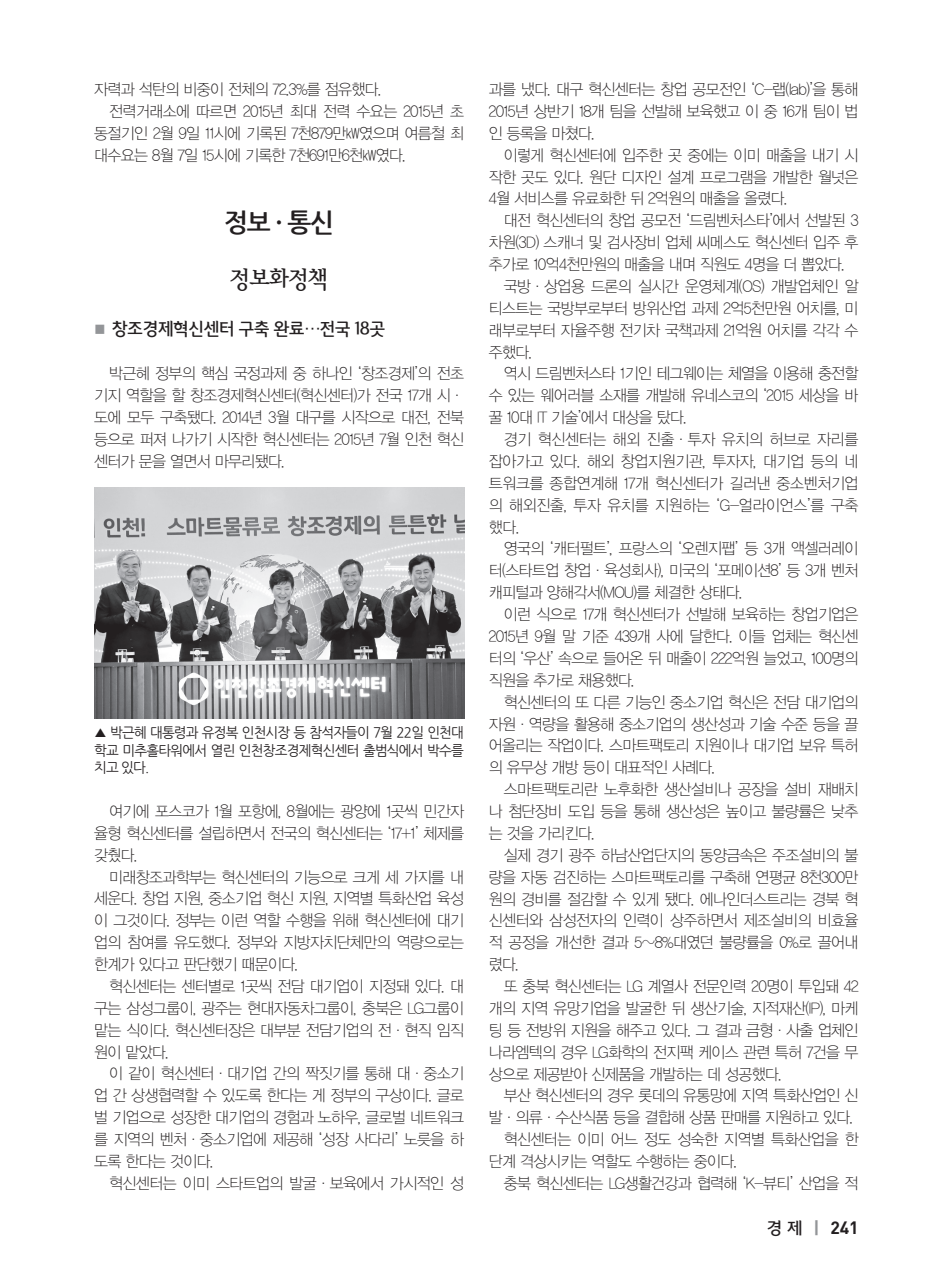
<style>
.page{position:relative;width:933px;height:1275px;background:#fff}
.page>*{position:absolute;margin:0;border:0;box-sizing:border-box;transform-origin:0 0}
.t1{font:700 26.25px "Nanum Gothic";color:#231f20}
.t2{font:23.62px "YDVY Mj O24";letter-spacing:-.04em;color:#231f20;scale:.96 1}
.t3{font:500 17.5px "Auction Gothic";letter-spacing:-.04em;color:#231f20;scale:.96 1}
.t4{font:17.5px "Dinbol";color:#231f20}
.t5{font:15.75px/21.9px "YDVYGO11";letter-spacing:-.04em;color:#231f20;text-align:justify;scale:.96 1}
.t6{font:15.75px "YDVYGO11";letter-spacing:-.02em;color:#231f20;scale:.96 1}
.t7{font:14px/17.5px "Nanum Gothic OTF";letter-spacing:-.06em;color:#231f20;text-align:justify}
.s1{font-weight:700;font-size:12.25px;color:#939598}
.s2{font-family:"Auction Gothic";font-weight:500;font-size:16.62px}
.s3{font-family:"YDVYGO14";font-size:21px;color:#939598}
</style>
<div class="page">
<img style="left:94px;top:488px;width:370px;height:231px">
<p class="t5" style="left:94px;top:77px;width:301px">자력과 석탄의 비중이 전체의 72.3%를 점유했다.</p>
<p class="t5" style="left:109px;top:99px;width:371px">전력거래소에 따르면 2015년 최대 전력 수요는 2015년 초</p>
<p class="t5" style="left:94px;top:121px;width:386px">동절기인 2월 9일 11시에 기록된 7천879만㎾였으며 여름철 최</p>
<p class="t5" style="left:94px;top:143px;width:326px">대수요는 8월 7일 15시에 기록한 7천691만6천㎾였다.</p>
<h1 class="t1" style="left:224px;top:209px;width:111px">정보 · 통신</h1>
<h2 class="t2" style="left:230px;top:263px;width:104px">정보화정책</h2>
<p class="t3" style="left:94px;top:320px;width:305px"><span class="s1">■</span> 창조경제혁신센터 구축 완료…전국 18곳</p>
<p class="t5" style="left:94px;top:362px;width:386px;text-indent:15px">박근혜 정부의 핵심 국정과제 중 하나인 ‘창조경제’의 전초 기지 역할을 할 창조경제혁신센터(혁신센터)가 전국 17개 시· 도에 모두 구축됐다. 2014년 3월 대구를 시작으로 대전, 전북 등으로 퍼져 나가기 시작한 혁신센터는 2015년 7월 인천 혁신 센터가 문을 열면서 마무리됐다.</p>
<p class="t7" style="left:94px;top:724px;width:371px">▲ 박근혜 대통령과 유정복 인천시장 등 참석자들이 7월 22일 인천대 학교 미추홀타워에서 열린 인천창조경제혁신센터 출범식에서 박수를 치고 있다.</p>
<p class="t5" style="left:94px;top:799px;width:386px;text-indent:15px">여기에 포스코가 1월 포항에, 8월에는 광양에 1곳씩 민간자 율형 혁신센터를 설립하면서 전국의 혁신센터는 ‘17+1’ 체제를 갖췄다.</p>
<p class="t5" style="left:94px;top:865px;width:386px;text-indent:15px">미래창조과학부는 혁신센터의 기능으로 크게 세 가지를 내 세운다. 창업 지원, 중소기업 혁신 지원, 지역별 특화산업 육성 이 그것이다. 정부는 이런 역할 수행을 위해 혁신센터에 대기 업의 참여를 유도했다. 정부와 지방자치단체만의 역량으로는 한계가 있다고 판단했기 때문이다.</p>
<p class="t5" style="left:94px;top:974px;width:386px;text-indent:15px">혁신센터는 센터별로 1곳씩 전담 대기업이 지정돼 있다. 대 구는 삼성그룹이, 광주는 현대자동차그룹이, 충북은 LG그룹이 맡는 식이다. 혁신센터장은 대부분 전담기업의 전·현직 임직 원이 맡았다.</p>
<p class="t5" style="left:94px;top:1062px;width:386px;text-indent:15px">이 같이 혁신센터·대기업 간의 짝짓기를 통해 대·중소기 업 간 상생협력할 수 있도록 한다는 게 정부의 구상이다. 글로 벌 기업으로 성장한 대기업의 경험과 노하우, 글로벌 네트워크 를 지역의 벤처·중소기업에 제공해 ‘성장 사다리’ 노릇을 하 도록 한다는 것이다.</p>
<p class="t5" style="left:109px;top:1171px;width:371px">혁신센터는 이미 스타트업의 발굴·보육에서 가시적인 성</p>
<p class="t5" style="left:489px;top:78px;width:386px">과를 냈다. 대구 혁신센터는 창업 공모전인 ‘C-랩(lab)’을 통해 2015년 상반기 18개 팀을 선발해 보육했고 이 중 16개 팀이 법 인 등록을 마쳤다.</p>
<p class="t5" style="left:489px;top:143px;width:386px;text-indent:15px">이렇게 혁신센터에 입주한 곳 중에는 이미 매출을 내기 시 작한 곳도 있다. 원단 디자인 설계 프로그램을 개발한 월넛은 4월 서비스를 유료화한 뒤 2억원의 매출을 올렸다.</p>
<p class="t5" style="left:503px;top:209px;width:371px">대전 혁신센터의 창업 공모전 ‘드림벤처스타’에서 선발된 3</p>
<p class="t5" style="left:489px;top:231px;width:386px">차원(3D) 스캐너 및 검사장비 업체 씨메스도 혁신센터 입주 후</p>
<p class="t5" style="left:489px;top:253px;width:372px">추가로 10억4천만원의 매출을 내며 직원도 4명을 더 뽑았다.</p>
<p class="t5" style="left:503px;top:274px;width:371px">국방·상업용 드론의 실시간 운영체계(OS) 개발업체인 알</p>
<p class="t5" style="left:489px;top:296px;width:386px">티스트는 국방부로부터 방위산업 과제 2억5천만원 어치를, 미</p>
<p class="t5" style="left:489px;top:318px;width:386px">래부로부터 자율주행 전기차 국책과제 21억원 어치를 각각 수</p>
<p class="t5" style="left:489px;top:340px;width:47px">주했다.</p>
<p class="t5" style="left:503px;top:362px;width:371px">역시 드림벤처스타 1기인 테그웨이는 체열을 이용해 충전할</p>
<p class="t5" style="left:489px;top:384px;width:386px">수 있는 웨어러블 소재를 개발해 유네스코의 ‘2015 세상을 바</p>
<p class="t5" style="left:489px;top:406px;width:208px">꿀 10대 IT 기술’에서 대상을 탔다.</p>
<p class="t6" style="left:503px;top:429px;width:371px">경기 혁신센터는 해외 진출·투자 유치의 허브로 자리를</p>
<p class="t6" style="left:489px;top:451px;width:386px">잡아가고 있다. 해외 창업지원기관, 투자자, 대기업 등의 네</p>
<p class="t6" style="left:489px;top:473px;width:386px">트워크를 종합연계해 17개 혁신센터가 길러낸 중소벤처기업</p>
<p class="t6" style="left:489px;top:495px;width:386px">의 해외진출, 투자 유치를 지원하는 ‘G-얼라이언스’를 구축</p>
<p class="t5" style="left:489px;top:515px;width:33px">했다.</p>
<p class="t5" style="left:503px;top:537px;width:371px">영국의 ‘캐터펄트’, 프랑스의 ‘오렌지팹’ 등 3개 액셀러레이</p>
<p class="t5" style="left:489px;top:559px;width:386px">터(스타트업 창업·육성회사), 미국의 ‘포메이션8’ 등 3개 벤처</p>
<p class="t5" style="left:489px;top:581px;width:266px">캐피털과 양해각서(MOU)를 체결한 상태다.</p>
<p class="t5" style="left:503px;top:603px;width:371px">이런 식으로 17개 혁신센터가 선발해 보육하는 창업기업은</p>
<p class="t5" style="left:489px;top:624px;width:386px">2015년 9월 말 기준 439개 사에 달한다. 이들 업체는 혁신센</p>
<p class="t5" style="left:489px;top:646px;width:386px">터의 ‘우산’ 속으로 들어온 뒤 매출이 222억원 늘었고, 100명의</p>
<p class="t5" style="left:489px;top:668px;width:153px">직원을 추가로 채용했다.</p>
<p class="t5" style="left:503px;top:690px;width:371px">혁신센터의 또 다른 기능인 중소기업 혁신은 전담 대기업의</p>
<p class="t5" style="left:489px;top:712px;width:386px">자원·역량을 활용해 중소기업의 생산성과 기술 수준 등을 끌</p>
<p class="t5" style="left:489px;top:734px;width:386px">어올리는 작업이다. 스마트팩토리 지원이나 대기업 보유 특허</p>
<p class="t5" style="left:489px;top:756px;width:237px">의 유무상 개방 등이 대표적인 사례다.</p>
<p class="t5" style="left:503px;top:778px;width:371px">스마트팩토리란 노후화한 생산설비나 공장을 설비 재배치</p>
<p class="t5" style="left:489px;top:799px;width:386px">나 첨단장비 도입 등을 통해 생산성은 높이고 불량률은 낮추</p>
<p class="t5" style="left:489px;top:821px;width:112px">는 것을 가리킨다.</p>
<p class="t5" style="left:503px;top:843px;width:371px">실제 경기 광주 하남산업단지의 동양금속은 주조설비의 불</p>
<p class="t5" style="left:489px;top:865px;width:386px">량을 자동 검진하는 스마트팩토리를 구축해 연평균 8천300만</p>
<p class="t5" style="left:489px;top:887px;width:386px">원의 경비를 절감할 수 있게 됐다. 에나인더스트리는 경북 혁</p>
<p class="t5" style="left:489px;top:909px;width:386px">신센터와 삼성전자의 인력이 상주하면서 제조설비의 비효율</p>
<p class="t5" style="left:489px;top:931px;width:386px">적 공정을 개선한 결과 5~8%대였던 불량률을 0%로 끌어내</p>
<p class="t5" style="left:489px;top:953px;width:33px">렸다.</p>
<p class="t5" style="left:503px;top:974px;width:371px">또 충북 혁신센터는 LG 계열사 전문인력 20명이 투입돼 42</p>
<p class="t5" style="left:489px;top:996px;width:386px">개의 지역 유망기업을 발굴한 뒤 생산기술, 지적재산(IP), 마케</p>
<p class="t5" style="left:489px;top:1018px;width:386px">팅 등 전방위 지원을 해주고 있다. 그 결과 금형·사출 업체인</p>
<p class="t5" style="left:489px;top:1040px;width:386px">나라엠텍의 경우 LG화학의 전지팩 케이스 관련 특허 7건을 무</p>
<p class="t5" style="left:489px;top:1062px;width:307px">상으로 제공받아 신제품을 개발하는 데 성공했다.</p>
<p class="t5" style="left:503px;top:1084px;width:371px">부산 혁신센터의 경우 롯데의 유통망에 지역 특화산업인 신</p>
<p class="t5" style="left:489px;top:1106px;width:381px">발·의류·수산식품 등을 결합해 상품 판매를 지원하고 있다.</p>
<p class="t5" style="left:503px;top:1128px;width:371px">혁신센터는 이미 어느 정도 성숙한 지역별 특화산업을 한</p>
<p class="t5" style="left:489px;top:1149px;width:260px">단계 격상시키는 역할도 수행하는 중이다.</p>
<p class="t5" style="left:503px;top:1171px;width:371px">충북 혁신센터는 LG생활건강과 협력해 ‘K-뷰티’ 산업을 적</p>
<p class="t4" style="left:766px;top:1216px;width:94px"><span class="s2">경 제</span> <span class="s3">l</span> 241</p>
</div>
